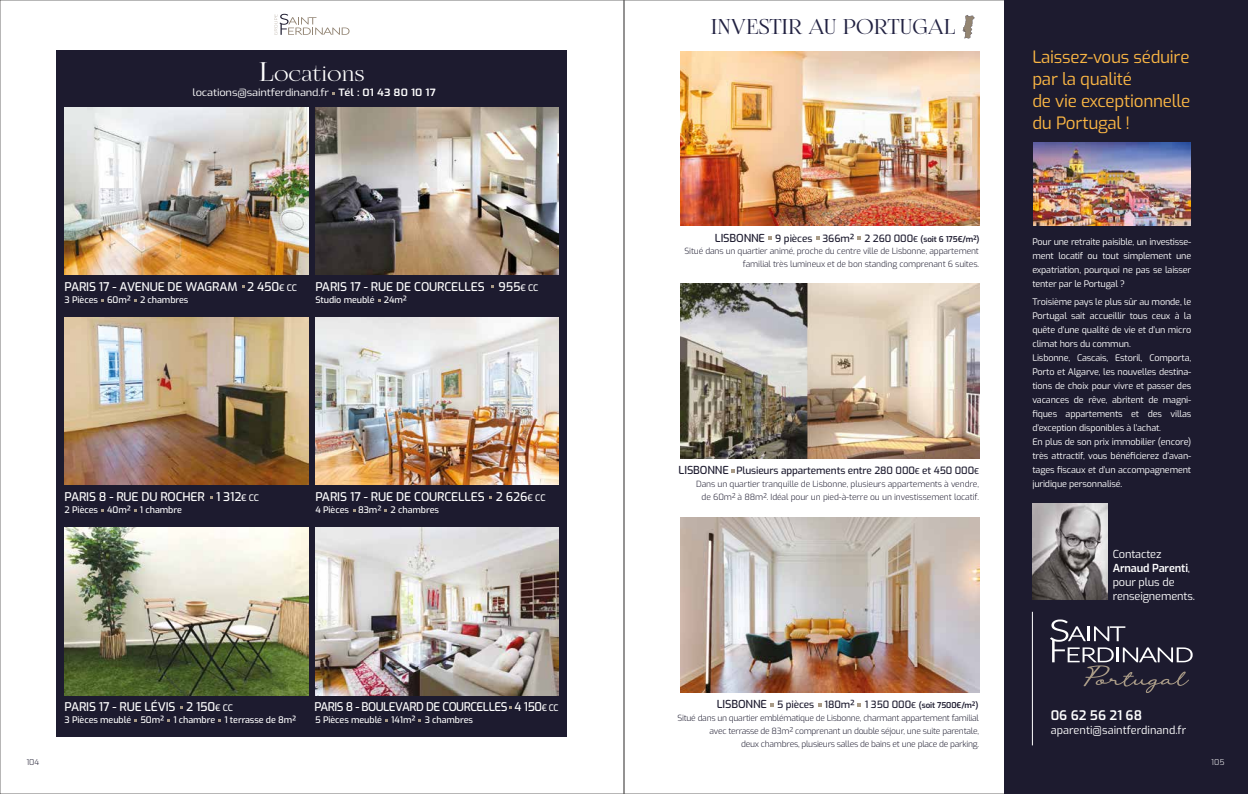
<style>
.page{position:relative;width:1248px;height:794px;background:#fff}
.page>*{position:absolute;margin:0;border:0;box-sizing:border-box;transform-origin:0 0}
.t1{font:25px "Fogtwo No 5";color:#222242;scale:1.09 1}
.t2{font:22.1px "Fogtwo No 5";color:#fff;scale:1.09 1}
.t3{font:17px/22px "Exo";letter-spacing:-.015em;color:#fab644}
.t4{font:600 13.1px "Exo";color:#fff}
.t5{font:500 12px "Exo";letter-spacing:-.015em;color:#fff}
.t6{font:500 12px "Exo";letter-spacing:-.04em;color:#fff}
.t7{font:11px/14px "Exo";letter-spacing:-.015em;color:#fff}
.t8{font:500 10px "Exo";letter-spacing:-.01em;color:#1d1b2f}
.t9{font:10px "Exo";letter-spacing:-.015em;color:#fff;scale:1.11 1}
.t10{font:600 10px "Exo";letter-spacing:.01em;color:#fff;scale:1.11 1}
.t11{font:9px/14px "Exo";letter-spacing:-.015em;color:#fff;text-align:justify}
.t12{font:500 9px "Exo";letter-spacing:-.01em;color:#fff}
.t13{font:300 8.5px/13px "Exo";letter-spacing:-.015em;color:#1d1b2f;text-align:right}
.t14{font:600 8px "Exo";letter-spacing:-.01em;color:#1d1b2f}
.t15{font:300 8px "Exo";color:#1d1b2f}
.t16{font:300 8px "Exo";color:#fff}
.s1{font-size:31.4px}
.s2{font-size:9px}
.s3{font-size:11px}
.s4{font-size:8px}
.s5{font-weight:600;font-size:8px}
.s6{font-weight:600}
</style>
<div class="page">
<div style="left:57px;top:50px;width:510px;height:687px;background:#1d1b2f"></div>
<svg style="left:274px;top:14px;width:75px;height:21px"></svg>
<div style="left:1004px;top:0;width:243px;height:794px;background:#1d1b2f"></div>
<svg style="left:1050px;top:619px;width:142px;height:74px"></svg>
<svg style="left:962px;top:15px;width:12px;height:24px"></svg>
<hr style="left:1031px;top:612px;width:1px;height:133px;background:#fff">
<img style="left:1033px;top:142px;width:157px;height:83px">
<img style="left:1032px;top:503px;width:75px;height:97px">
<img style="left:680px;top:51px;width:298px;height:175px">
<img style="left:680px;top:283px;width:298px;height:175px">
<img style="left:680px;top:517px;width:298px;height:175px">
<img style="left:64px;top:107px;width:244px;height:167px">
<img style="left:315px;top:107px;width:244px;height:167px">
<img style="left:315px;top:528px;width:244px;height:167px">
<img style="left:315px;top:318px;width:244px;height:167px">
<img style="left:64px;top:318px;width:244px;height:167px">
<img style="left:64px;top:528px;width:244px;height:167px">
<h2 class="t2" style="left:259px;top:63px;width:98px"><span class="s1">L</span>ocations</h2>
<p class="t9" style="left:192px;top:85px;width:124px">locations@saintferdinand.fr</p>
<p class="t10" style="left:338px;top:85px;width:89px">Tél : 01 43 80 10 17</p>
<h3 class="t5" style="left:65px;top:277px;width:174px">PARIS 17 - AVENUE DE WAGRAM</h3>
<p class="t12" style="left:65px;top:293px;width:125px">3 Pièces 60m² 2 chambres</p>
<h3 class="t5" style="left:247px;top:277px;width:51px">2 450<span class="s2">€ CC</span></h3>
<h3 class="t5" style="left:315px;top:277px;width:171px">PARIS 17 - RUE DE COURCELLES</h3>
<p class="t12" style="left:315px;top:293px;width:93px">Studio meublé 24m²</p>
<h3 class="t5" style="left:498px;top:277px;width:42px">955<span class="s2">€ CC</span></h3>
<h3 class="t5" style="left:65px;top:488px;width:142px">PARIS 8 - RUE DU ROCHER</h3>
<p class="t12" style="left:65px;top:503px;width:119px">2 Pièces 40m² 1 chambre</p>
<h3 class="t5" style="left:216px;top:488px;width:45px">1 312<span class="s2">€ CC</span></h3>
<h3 class="t5" style="left:315px;top:488px;width:171px">PARIS 17 - RUE DE COURCELLES</h3>
<p class="t12" style="left:315px;top:503px;width:125px">4 Pièces 83m² 2 chambres</p>
<h3 class="t5" style="left:496px;top:488px;width:51px">2 626<span class="s2">€ CC</span></h3>
<p class="t15" style="left:26px;top:756px;width:14px">104</p>
<h3 class="t5" style="left:65px;top:698px;width:112px">PARIS 17 - RUE LÉVIS</h3>
<p class="t12" style="left:65px;top:713px;width:233px">3 Pièces meublé 50m² 1 chambre 1 terrasse de 8m²</p>
<p class="t12" style="left:315px;top:713px;width:159px">5 Pièces meublé 141m² 3 chambres</p>
<h3 class="t5" style="left:186px;top:698px;width:48px">2 150<span class="s2">€ CC</span></h3>
<h3 class="t6" style="left:314px;top:698px;width:245px">PARIS 8 - BOULEVARD DE COURCELLES 4 150<span class="s2">€ CC</span></h3>
<h1 class="t1" style="left:710px;top:15px;width:226px">INVESTIR AU PORTUGAL</h1>
<p class="t8" style="left:714px;top:230px;width:266px"><span class="s3">LISBONNE</span> 9 pièces 366m² 2 260 000<span class="s4">€</span> <span class="s5">(soit 6 175€/m²)</span></p>
<p class="t13" style="left:684px;top:244px;width:296px">Situé dans un quartier animé, proche du centre ville de Lisbonne, appartement familial très lumineux et de bon standing comprenant 6 suites.</p>
<p class="t8" style="left:678px;top:463px;width:302px"><span class="s3">LISBONNE</span> Plusieurs appartements entre 280 000<span class="s4">€</span> et 450 000<span class="s4">€</span></p>
<p class="t13" style="left:696px;top:477px;width:284px">Dans un quartier tranquille de Lisbonne, plusieurs appartements à vendre, de 60m² à 88m². Idéal pour un pied-à-terre ou un investissement locatif.</p>
<p class="t8" style="left:716px;top:697px;width:201px"><span class="s3">LISBONNE</span> 5 pièces 180m² 1 350 000<span class="s4">€</span></p>
<p class="t14" style="left:918px;top:699px;width:61px">(soit 7500€/m²)</p>
<p class="t13" style="left:677px;top:711px;width:303px">Situé dans un quartier emblématique de Lisbonne, charmant appartement familial avec terrasse de 83m² comprenant un double séjour, une suite parentale,<br>deux chambres, plusieurs salles de bains et une place de parking.</p>
<h3 class="t3" style="left:1032px;top:45px;width:159px">Laissez-vous séduire par la qualité<br>de vie exceptionnelle du Portugal !</h3>
<p class="t11" style="left:1032px;top:234px;width:160px">Pour une retraite paisible, un investisse&shy;ment locatif ou tout simplement une expatriation, pourquoi ne pas se laisser tenter par le Portugal ?</p>
<p class="t11" style="left:1032px;top:294px;width:160px;text-align:left">Troisième pays le plus sûr au monde, le Portugal sait accueillir tous ceux à la quête d’une qualité de vie et d’un micro climat hors du commun.<br>Lisbonne, Cascais, Estoril, Comporta, Porto et Algarve, les nouvelles destina&shy;tions de choix pour vivre et passer des vacances de rêve, abritent de magni&shy;fiques appartements et des villas d’exception disponibles à l’achat.<br>En plus de son prix immobilier (encore) très attractif, vous bénéficierez d’avan&shy;tages fiscaux et d’un accompagnement juridique personnalisé.</p>
<p class="t7" style="left:1112px;top:546px;width:84px">Contactez<br><span class="s6">Arnaud Parenti</span>, pour plus de renseignements.</p>
<h3 class="t4" style="left:1050px;top:705px;width:93px">06 62 56 21 68</h3>
<p class="t7" style="left:1050px;top:722px;width:137px">aparenti@saintferdinand.fr</p>
<p class="t16" style="left:1211px;top:756px;width:15px">105</p>
</div>
